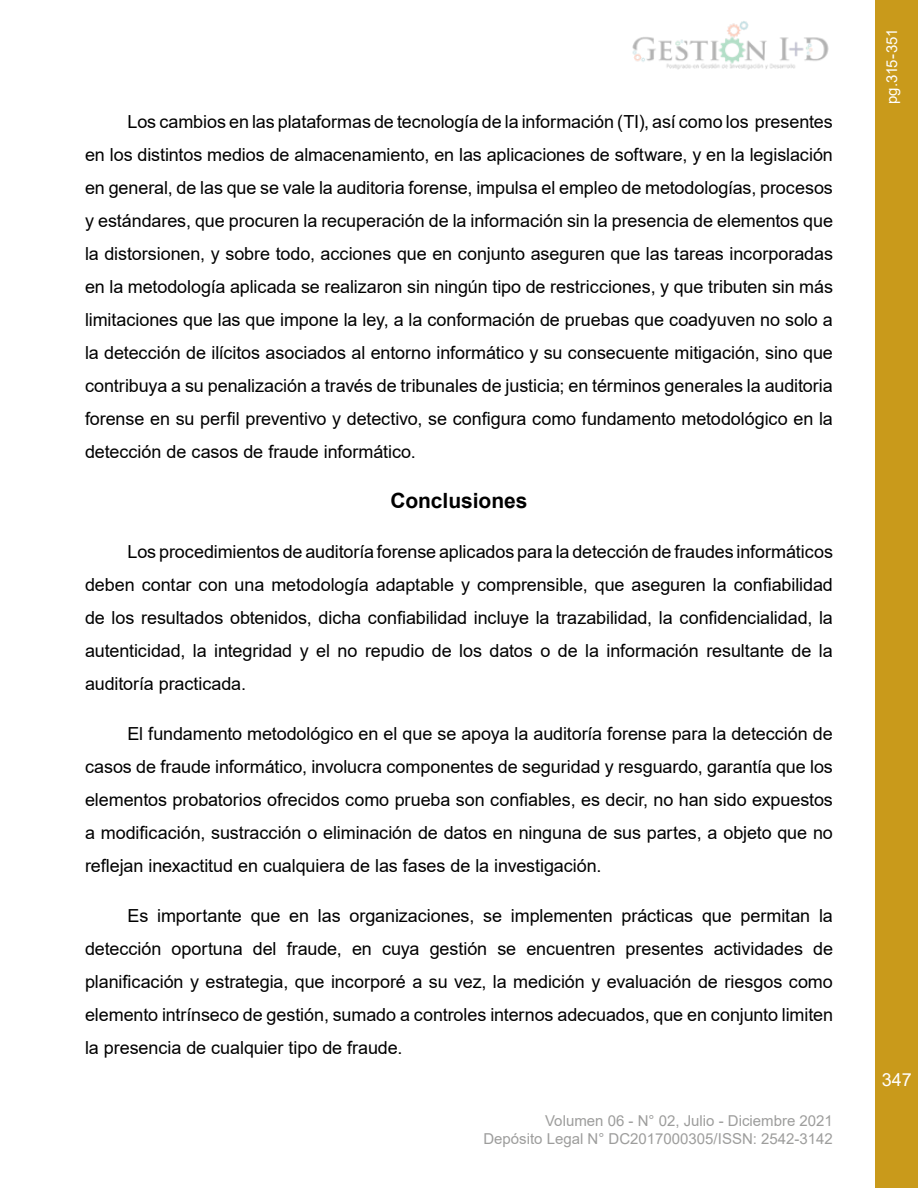
<style>
.page{position:relative;width:918px;height:1188px;background:#fff}
.page>*{position:absolute;margin:0;border:0;box-sizing:border-box;transform-origin:0 0}
.t1{font:700 21px "Arial";color:#000}
.t2{font:18px/33px "Arial";letter-spacing:-.005em;color:#000;text-align:justify}
.t3{font:18px "Arial";color:#fff}
.t4{font:15px/18px "Arial";color:#9d9d9c;text-align:right}
.t5{font:15px "Arial";letter-spacing:-.035em;color:#fff}
</style>
<div class="page">
<div style="left:876px;top:0;width:42px;height:1188px;background:#c99a1b"></div>
<img style="left:632px;top:21px;width:197px;height:49px">
<p class="t2" style="left:85px;top:105px;width:749px;text-indent:43px">Los cambios en las plataformas de tecnología de la información (TI), así como los presentes en los distintos medios de almacenamiento, en las aplicaciones de software, y en la legislación en general, de las que se vale la auditoria forense, impulsa el empleo de metodologías, procesos y estándares, que procuren la recuperación de la información sin la presencia de elementos que la distorsionen, y sobre todo, acciones que en conjunto aseguren que las tareas incorporadas en la metodología aplicada se realizaron sin ningún tipo de restricciones, y que tributen sin más limitaciones que las que impone la ley, a la conformación de pruebas que coadyuven no solo a la detección de ilícitos asociados al entorno informático y su consecuente mitigación, sino que contribuya a su penalización a través de tribunales de justicia; en términos generales la auditoria forense en su perfil preventivo y detectivo, se configura como fundamento metodológico en la detección de casos de fraude informático.</p>
<p class="t1" style="left:390px;top:486px;width:139px">Conclusiones</p>
<p class="t2" style="left:85px;top:535px;width:749px;text-indent:43px">Los procedimientos de auditoría forense aplicados para la detección de fraudes informáticos deben contar con una metodología adaptable y comprensible, que aseguren la confiabilidad de los resultados obtenidos, dicha confiabilidad incluye la trazabilidad, la confidencialidad, la autenticidad, la integridad y el no repudio de los datos o de la información resultante de la auditoría practicada.</p>
<p class="t2" style="left:85px;top:717px;width:749px;text-indent:43px">El fundamento metodológico en el que se apoya la auditoría forense para la detección de casos de fraude informático, involucra componentes de seguridad y resguardo, garantía que los elementos probatorios ofrecidos como prueba son confiables, es decir, no han sido expuestos a modificación, sustracción o eliminación de datos en ninguna de sus partes, a objeto que no reflejan inexactitud en cualquiera de las fases de la investigación.</p>
<p class="t2" style="left:85px;top:899px;width:749px;text-indent:43px">Es importante que en las organizaciones, se implementen prácticas que permitan la detección oportuna del fraude, en cuya gestión se encuentren presentes actividades de planificación y estrategia, que incorporé a su vez, la medición y evaluación de riesgos como elemento intrínseco de gestión, sumado a controles internos adecuados, que en conjunto limiten la presencia de cualquier tipo de fraude.</p>
<p class="t4" style="left:483px;top:1112px;width:351px">Volumen 06 - N° 02, Julio - Diciembre 2021<br>Depósito Legal N° DC2017000305/ISSN: 2542-3142</p>
<p class="t5" style="left:882px;top:104px;width:77px;rotate:-90deg">pg.315-351</p>
<p class="t3" style="left:882px;top:1068px;width:32px">347</p>
</div>
